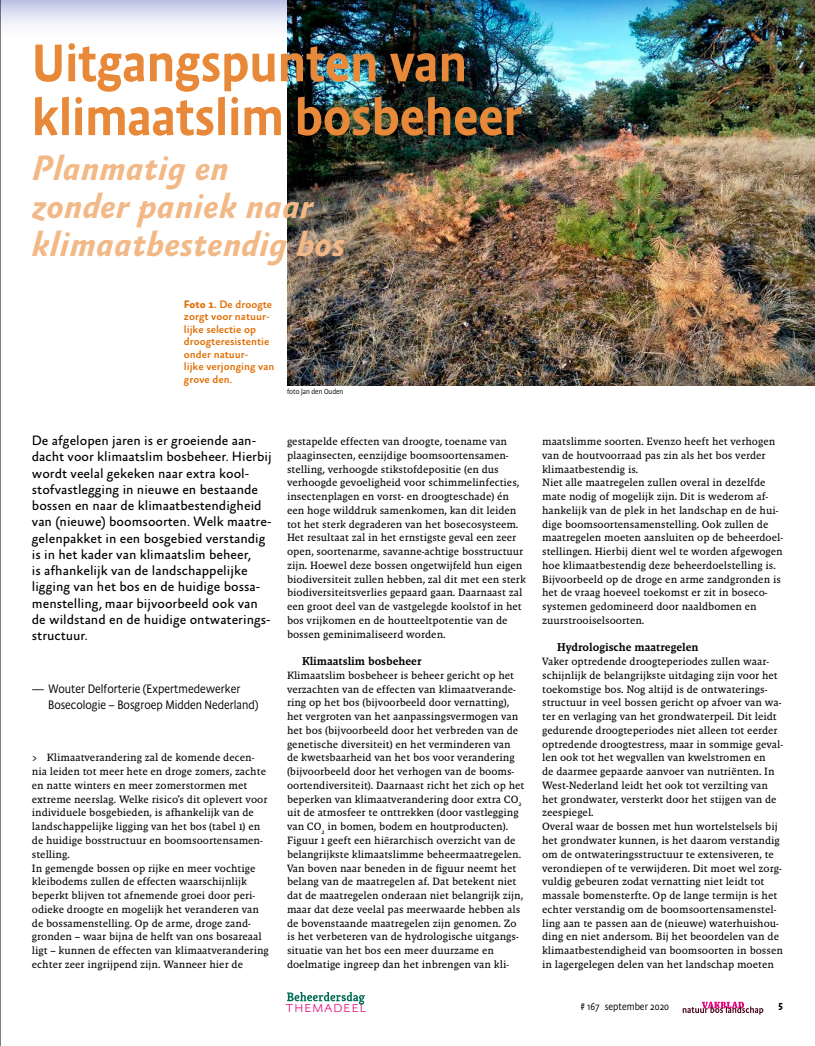
<style>
.page{position:relative;width:815px;height:1046px;background:#fff}
.page>*{position:absolute;margin:0;border:0;box-sizing:border-box;transform-origin:0 0}
.t1{font:500 53.75px/53.8px "Absara Sans Head";color:#e88839}
.t2{font:italic 700 35.62px/38.1px "Absara Sans";color:#f2b885}
.t3{font:16px "Absara Sans TF Thin SC";letter-spacing:.03em;color:#e5007c}
.t4{font:13.75px/16.2px "Absara Sans";color:#000}
.t5{font:300 12.5px/16.2px "Absara Sans TF Head";color:#000}
.t6{font:11.5px "Malaga Med";color:#000}
.t7{font:500 11px/12.5px "Absara Sans";color:#e26d03}
.t8{font:10.75px/13.8px "Malaga Reg";color:#000}
.t9{font:300 10.38px "Absara Sans Head";color:#000}
.t10{font:500 10.38px "Absara Sans TF Head";color:#000}
.t11{font:300 7.5px "Absara Sans LF Head";color:#000}
.s1{font-weight:700}
</style>
<div class="page">
<img style="left:287px;top:53px;width:528px;height:332px">
<img style="left:1px;top:0;width:814px;height:53px">
<svg style="left:287px;top:992px;width:78px;height:12px"></svg>
<svg style="left:683px;top:1001px;width:80px;height:13px"></svg>
<hr style="left:0;top:0;width:1px;height:1045px;background:#000">
<h1 class="t1" style="left:32px;top:36px;width:492px">Uitgangspunten van klimaatslim bosbeheer</h1>
<h2 class="t2" style="left:31px;top:151px;width:315px">Planmatig en<br>zonder paniek naar klimaatbestendig bos</h2>
<p class="t7" style="left:184px;top:298px;width:92px"><span class="s1">Foto 1.</span> De droogte zorgt voor natuur&shy;lijke selectie op droogteresistentie onder natuur-<br>lijke verjonging van grove den.</p>
<p class="t11" style="left:287px;top:387px;width:58px">foto Jan den Ouden</p>
<p class="t4" style="left:32px;top:433px;width:241px">De afgelopen jaren is er groeiende aan&shy;dacht voor klimaatslim bosbeheer. Hierbij wordt veelal gekeken naar extra kool&shy;stofvastlegging in nieuwe en bestaande bossen en naar de klimaatbestendigheid van (nieuwe) boomsoorten. Welk maatre&shy;gelenpakket in een bosgebied verstandig is in het kader van klimaatslim beheer,<br>is afhankelijk van de landschappelijke ligging van het bos en de huidige bossa&shy;menstelling, maar bijvoorbeeld ook van de wildstand en de huidige ontwaterings&shy;structuur.</p>
<p class="t5" style="left:48px;top:680px;width:212px;text-indent:-16px">— Wouter Delforterie (Expertmedewerker<br>Bosecologie – Bosgroep Midden Nederland)</p>
<p class="t8" style="left:32px;top:750px;width:239px">&gt; Klimaatverandering zal de komende decen&shy;nia leiden tot meer hete en droge zomers, zachte en natte winters en meer zomerstormen met extreme neerslag. Welke risico’s dit oplevert voor individuele bosgebieden, is afhankelijk van de landschappelijke ligging van het bos (tabel 1) en de huidige bosstructuur en boomsoortensamen&shy;stelling.<br>In gemengde bossen op rijke en meer vochtige kleibodems zullen de effecten waarschijnlijk beperkt blijven tot afnemende groei door peri&shy;odieke droogte en mogelijk het veranderen van de bossamenstelling. Op de arme, droge zand&shy;gronden – waar bijna de helft van ons bosareaal ligt – kunnen de effecten van klimaatverandering echter zeer ingrijpend zijn. Wanneer hier de</p>
<p class="t8" style="left:287px;top:434px;width:240px">gestapelde effecten van droogte, toename van plaaginsecten, eenzijdige boomsoortensamen&shy;stelling, verhoogde stikstofdepositie (en dus verhoogde gevoeligheid voor schimmelinfecties, insectenplagen en vorst- en droogteschade) én een hoge wilddruk samenkomen, kan dit leiden tot het sterk degraderen van het bosecosysteem.<br>Het resultaat zal in het ernstigste geval een zeer open, soortenarme, savanne-achtige bosstructuur zijn. Hoewel deze bossen ongetwijfeld hun eigen biodiversiteit zullen hebben, zal dit met een sterk biodiversiteitsverlies gepaard gaan. Daarnaast zal een groot deel van de vastgelegde koolstof in het bos vrijkomen en de houtteeltpotentie van de bossen geminimaliseerd worden.</p>
<p class="t6" style="left:302px;top:654px;width:121px">Klimaatslim bosbeheer</p>
<p class="t8" style="left:287px;top:668px;width:239px">Klimaatslim bosbeheer is beheer gericht op het verzachten van de effecten van klimaatverande&shy;ring op het bos (bijvoorbeeld door vernatting), het vergroten van het aanpassingsvermogen van het bos (bijvoorbeeld door het verbreden van de genetische diversiteit) en het verminderen van de kwetsbaarheid van het bos voor verandering (bijvoorbeeld door het verhogen van de booms&shy;oortendiversiteit). Daarnaast richt het zich op het beperken van klimaatverandering door extra CO<sub>2 </sub>uit de atmosfeer te onttrekken (door vastlegging van CO<sub>2</sub> in bomen, bodem en houtproducten).<br>Figuur 1 geeft een hiërarchisch overzicht van de belangrijkste klimaatslimme beheermaatregelen.<br>Van boven naar beneden in de figuur neemt het belang van de maatregelen af. Dat betekent niet dat de maatregelen onderaan niet belangrijk zijn, maar dat deze veelal pas meerwaarde hebben als de bovenstaande maatregelen zijn genomen. Zo is het verbeteren van de hydrologische uitgangs&shy;situatie van het bos een meer duurzame en doelmatige ingreep dan het inbrengen van kli-</p>
<h3 class="t3" style="left:286px;top:998px;width:82px">themadeel</h3>
<p class="t8" style="left:542px;top:434px;width:242px">maatslimme soorten. Evenzo heeft het verhogen van de houtvoorraad pas zin als het bos verder klimaatbestendig is.<br>Niet alle maatregelen zullen overal in dezelfde mate nodig of mogelijk zijn. Dit is wederom af&shy;hankelijk van de plek in het landschap en de hui&shy;dige boomsoortensamenstelling. Ook zullen de maatregelen moeten aansluiten op de beheerdoel&shy;stellingen. Hierbij dient wel te worden afgewogen hoe klimaatbestendig deze beheerdoelstelling is.<br>Bijvoorbeeld op de droge en arme zandgronden is het de vraag hoeveel toekomst er zit in boseco&shy;systemen gedomineerd door naaldbomen en zuurstrooiselsoorten.</p>
<p class="t6" style="left:557px;top:640px;width:143px">Hydrologische maatregelen</p>
<p class="t8" style="left:542px;top:654px;width:242px">Vaker optredende droogteperiodes zullen waar&shy;schijnlijk de belangrijkste uitdaging zijn voor het toekomstige bos. Nog altijd is de ontwaterings&shy;structuur in veel bossen gericht op afvoer van wa&shy;ter en verlaging van het grondwaterpeil. Dit leidt gedurende droogteperiodes niet alleen tot eerder optredende droogtestress, maar in sommige geval&shy;len ook tot het wegvallen van kwelstromen en<br>de daarmee gepaarde aanvoer van nutriënten. In West-Nederland leidt het ook tot verzilting van het grondwater, versterkt door het stijgen van de zeespiegel.<br>Overal waar de bossen met hun wortelstelsels bij het grondwater kunnen, is het daarom verstandig om de ontwateringsstructuur te extensiveren, te verondiepen of te verwijderen. Dit moet wel zorg&shy;vuldig gebeuren zodat vernatting niet leidt tot massale bomensterfte. Op de lange termijn is het echter verstandig om de boomsoortensamenstel&shy;ling aan te passen aan de (nieuwe) waterhuishou&shy;ding en niet andersom. Bij het beoordelen van de klimaatbestendigheid van boomsoorten in bossen in lagergelegen delen van het landschap moeten</p>
<p class="t9" style="left:581px;top:999px;width:90px"># 167 september 2020</p>
<p class="t10" style="left:778px;top:999px;width:6px">5</p>
</div>
